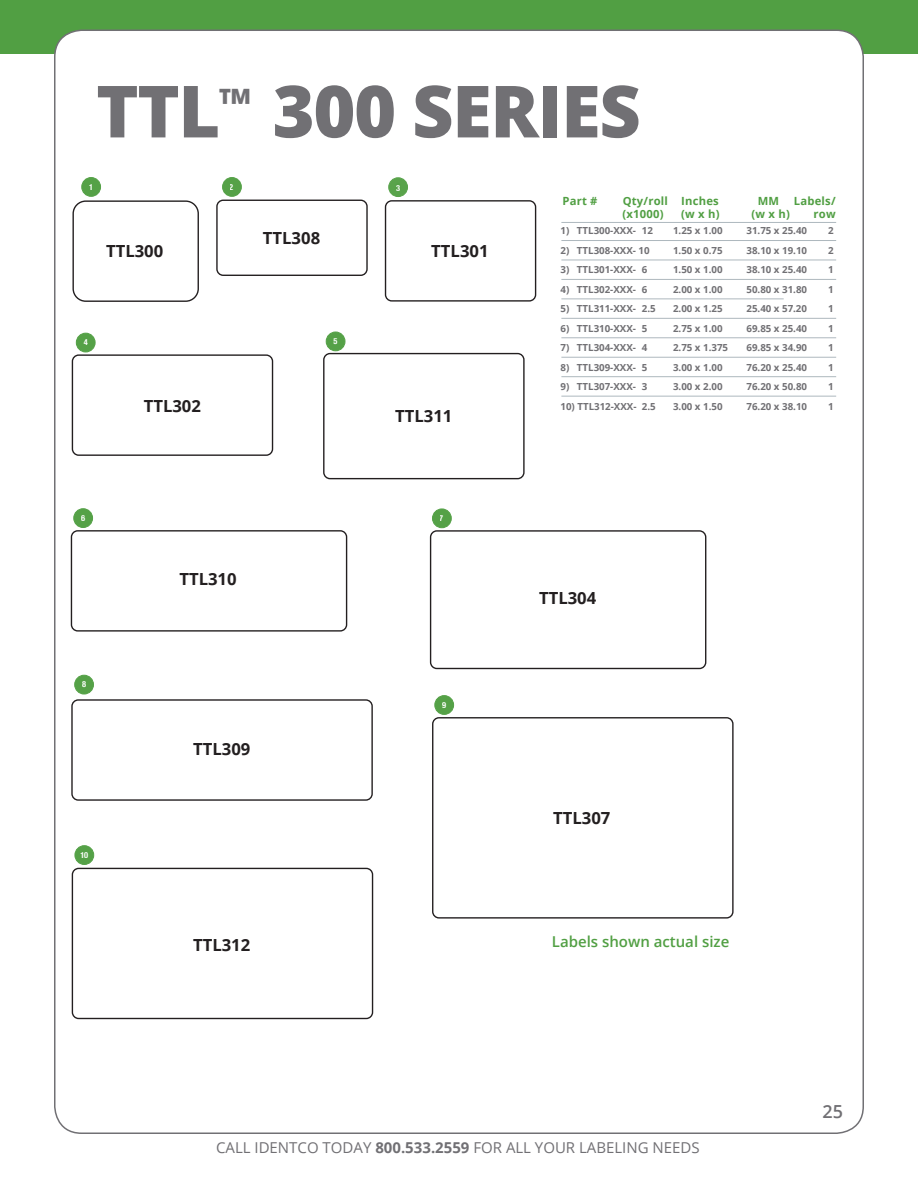
<style>
.page{position:relative;width:918px;height:1188px;background:#fff}
.page>*{position:absolute;margin:0;border:0;box-sizing:border-box;transform-origin:0 0}
.t1{font:800 72px "Open Sans";letter-spacing:-.02em;color:#717074}
.t2{font:600 18px "Open Sans";color:#717074}
.t3{font:700 16.65px "Open Sans";color:#231f20}
.t4{font:15px "Open Sans";color:#717074}
.t5{font:600 15px "Open Sans";color:#519f43}
.t6{font:700 11.25px "Open Sans";letter-spacing:.02em;color:#519f43}
.t7{font:700 9.75px "Open Sans";color:#717074}
.t8{font:700 condensed 8.4px "Helvetica Neue";color:#fff}
.s1{font-weight:700}
</style>
<div class="page">
<div style="left:0;top:0;width:918px;height:54px;background:#519f43"></div>
<div style="left:55px;top:30px;width:808px;height:1103px;background:#fff;border-radius:27px"></div>
<div style="left:72px;top:200px;width:127px;height:102px;border:1px solid #231f20;border-radius:13px"></div>
<div style="left:385px;top:200px;width:151px;height:102px;border:1px solid #231f20;border-radius:6px"></div>
<div style="left:72px;top:354px;width:201px;height:102px;border:1px solid #231f20;border-radius:6px"></div>
<div style="left:430px;top:530px;width:276px;height:139px;border:1px solid #231f20;border-radius:6px"></div>
<div style="left:432px;top:717px;width:302px;height:202px;border:1px solid #231f20;border-radius:6px"></div>
<div style="left:216px;top:200px;width:152px;height:76px;border:1px solid #231f20;border-radius:6px"></div>
<div style="left:71px;top:699px;width:302px;height:102px;border:1px solid #231f20;border-radius:6px"></div>
<div style="left:71px;top:530px;width:276px;height:102px;border:1px solid #231f20;border-radius:6px"></div>
<div style="left:323px;top:353px;width:202px;height:126px;border:1px solid #231f20;border-radius:6px"></div>
<div style="left:72px;top:868px;width:301px;height:151px;border:1px solid #231f20;border-radius:6px"></div>
<hr style="left:561px;top:240px;width:275px;height:1px;background:#aeb8be">
<hr style="left:561px;top:260px;width:275px;height:1px;background:#aeb8be">
<hr style="left:561px;top:279px;width:275px;height:1px;background:#aeb8be">
<hr style="left:561px;top:299px;width:223px;height:1px;background:#aeb8be">
<hr style="left:561px;top:318px;width:275px;height:1px;background:#aeb8be">
<hr style="left:561px;top:338px;width:275px;height:1px;background:#aeb8be">
<hr style="left:561px;top:357px;width:275px;height:1px;background:#aeb8be">
<hr style="left:561px;top:376px;width:275px;height:1px;background:#aeb8be">
<hr style="left:561px;top:396px;width:275px;height:1px;background:#aeb8be">
<hr style="left:561px;top:222px;width:275px;height:1px;background:#aeb8be">
<div style="left:82px;top:178px;width:19px;height:18px;background:#519f43;border-radius:50%"></div>
<div style="left:81px;top:177px;width:20px;height:20px;border:1px solid #519f43;border-radius:50%"></div>
<div style="left:223px;top:178px;width:18px;height:18px;background:#519f43;border-radius:50%"></div>
<div style="left:222px;top:177px;width:20px;height:20px;border:1px solid #519f43;border-radius:50%"></div>
<div style="left:389px;top:178px;width:19px;height:19px;background:#59a34b;border-radius:50%"></div>
<div style="left:388px;top:177px;width:20px;height:20px;border:1px solid #519f43;border-radius:50%"></div>
<div style="left:76px;top:333px;width:19px;height:19px;background:#519f43;border-radius:50%"></div>
<div style="left:76px;top:333px;width:20px;height:19px;border:1px solid #519f43;border-radius:50%"></div>
<div style="left:326px;top:332px;width:19px;height:19px;background:#519f43;border-radius:50%"></div>
<div style="left:326px;top:332px;width:20px;height:19px;border:1px solid #519f43;border-radius:50%"></div>
<div style="left:74px;top:509px;width:19px;height:18px;background:#519f43;border-radius:50%"></div>
<div style="left:73px;top:508px;width:20px;height:20px;border:1px solid #519f43;border-radius:50%"></div>
<div style="left:433px;top:509px;width:18px;height:19px;background:#519f43;border-radius:50%"></div>
<div style="left:432px;top:508px;width:20px;height:20px;border:1px solid #519f43;border-radius:50%"></div>
<div style="left:75px;top:675px;width:18px;height:19px;background:#519f43;border-radius:50%"></div>
<div style="left:74px;top:675px;width:20px;height:20px;border:1px solid #519f43;border-radius:50%"></div>
<div style="left:435px;top:696px;width:19px;height:18px;background:#519f43;border-radius:50%"></div>
<div style="left:434px;top:695px;width:20px;height:20px;border:1px solid #519f43;border-radius:50%"></div>
<div style="left:75px;top:846px;width:19px;height:18px;background:#519f43;border-radius:50%"></div>
<div style="left:74px;top:845px;width:20px;height:20px;border:1px solid #519f43;border-radius:50%"></div>
<p class="t1" style="left:96px;top:57px;width:546px">TTL<sup>™</sup> 300 SERIES</p>
<p class="t8" style="left:89px;top:180px;width:6px">1</p>
<p class="t8" style="left:230px;top:180px;width:6px">2</p>
<p class="t8" style="left:396px;top:181px;width:6px">3</p>
<p class="t3" style="left:106px;top:240px;width:59px">TTL300</p>
<p class="t3" style="left:263px;top:226px;width:59px">TTL308</p>
<p class="t3" style="left:431px;top:239px;width:59px">TTL301</p>
<p class="t8" style="left:84px;top:335px;width:6px">4</p>
<p class="t8" style="left:334px;top:334px;width:6px">5</p>
<p class="t3" style="left:144px;top:394px;width:59px">TTL302</p>
<p class="t3" style="left:395px;top:404px;width:59px">TTL311</p>
<p class="t8" style="left:81px;top:511px;width:6px">6</p>
<p class="t8" style="left:440px;top:511px;width:6px">7</p>
<p class="t8" style="left:82px;top:677px;width:6px">8</p>
<p class="t8" style="left:80px;top:848px;width:9px">10</p>
<p class="t3" style="left:179px;top:568px;width:59px">TTL310</p>
<p class="t3" style="left:193px;top:737px;width:59px">TTL309</p>
<p class="t3" style="left:193px;top:934px;width:59px">TTL312</p>
<p class="t8" style="left:442px;top:698px;width:6px">9</p>
<p class="t6" style="left:562px;top:193px;width:37px">Part #</p>
<p class="t6" style="left:623px;top:193px;width:98px">Qty/roll Inches</p>
<p class="t6" style="left:758px;top:193px;width:23px">MM</p>
<p class="t6" style="left:794px;top:193px;width:43px">Labels/</p>
<p class="t6" style="left:622px;top:206px;width:43px">(x1000)</p>
<p class="t6" style="left:681px;top:206px;width:40px">(w x h)</p>
<p class="t6" style="left:752px;top:206px;width:40px">(w x h)</p>
<p class="t6" style="left:814px;top:206px;width:24px">row</p>
<p class="t7" style="left:560px;top:224px;width:94px">1) TTL300-XXX- 12</p>
<p class="t7" style="left:673px;top:224px;width:51px">1.25 x 1.00</p>
<p class="t7" style="left:746px;top:224px;width:62px">31.75 x 25.40</p>
<p class="t7" style="left:828px;top:224px;width:7px">2</p>
<p class="t7" style="left:560px;top:243px;width:91px">2) TTL308-XXX- 10</p>
<p class="t7" style="left:673px;top:243px;width:51px">1.50 x 0.75</p>
<p class="t7" style="left:746px;top:243px;width:62px">38.10 x 19.10</p>
<p class="t7" style="left:828px;top:243px;width:7px">2</p>
<p class="t7" style="left:560px;top:263px;width:89px">3) TTL301-XXX- 6</p>
<p class="t7" style="left:673px;top:263px;width:51px">1.50 x 1.00</p>
<p class="t7" style="left:746px;top:263px;width:62px">38.10 x 25.40</p>
<p class="t7" style="left:828px;top:263px;width:7px">1</p>
<p class="t7" style="left:560px;top:282px;width:89px">4) TTL302-XXX- 6</p>
<p class="t7" style="left:673px;top:282px;width:51px">2.00 x 1.00</p>
<p class="t7" style="left:746px;top:282px;width:62px">50.80 x 31.80</p>
<p class="t7" style="left:828px;top:282px;width:7px">1</p>
<p class="t7" style="left:560px;top:302px;width:97px">5) TTL311-XXX- 2.5</p>
<p class="t7" style="left:673px;top:302px;width:51px">2.00 x 1.25</p>
<p class="t7" style="left:746px;top:302px;width:62px">25.40 x 57.20</p>
<p class="t7" style="left:828px;top:302px;width:7px">1</p>
<p class="t7" style="left:560px;top:321px;width:89px">6) TTL310-XXX- 5</p>
<p class="t7" style="left:673px;top:321px;width:51px">2.75 x 1.00</p>
<p class="t7" style="left:746px;top:321px;width:62px">69.85 x 25.40</p>
<p class="t7" style="left:828px;top:321px;width:7px">1</p>
<p class="t7" style="left:560px;top:341px;width:89px">7) TTL304-XXX- 4</p>
<p class="t7" style="left:673px;top:341px;width:57px">2.75 x 1.375</p>
<p class="t7" style="left:746px;top:341px;width:62px">69.85 x 34.90</p>
<p class="t7" style="left:828px;top:341px;width:7px">1</p>
<p class="t7" style="left:560px;top:360px;width:89px">8) TTL309-XXX- 5</p>
<p class="t7" style="left:673px;top:360px;width:51px">3.00 x 1.00</p>
<p class="t7" style="left:746px;top:360px;width:62px">76.20 x 25.40</p>
<p class="t7" style="left:828px;top:360px;width:7px">1</p>
<p class="t7" style="left:560px;top:380px;width:89px">9) TTL307-XXX- 3</p>
<p class="t7" style="left:673px;top:380px;width:51px">3.00 x 2.00</p>
<p class="t7" style="left:746px;top:380px;width:62px">76.20 x 50.80</p>
<p class="t7" style="left:828px;top:380px;width:7px">1</p>
<p class="t7" style="left:560px;top:399px;width:97px">10) TTL312-XXX- 2.5</p>
<p class="t7" style="left:673px;top:399px;width:51px">3.00 x 1.50</p>
<p class="t7" style="left:746px;top:399px;width:62px">76.20 x 38.10</p>
<p class="t7" style="left:828px;top:399px;width:7px">1</p>
<p class="t3" style="left:539px;top:586px;width:59px">TTL304</p>
<p class="t3" style="left:553px;top:806px;width:59px">TTL307</p>
<p class="t5" style="left:552px;top:931px;width:179px">Labels shown actual size</p>
<p class="t2" style="left:822px;top:1100px;width:22px">25</p>
<p class="t4" style="left:216px;top:1137px;width:485px">CALL IDENTCO TODAY <span class="s1">800.533.2559</span> FOR ALL YOUR LABELING NEEDS</p>
</div>
